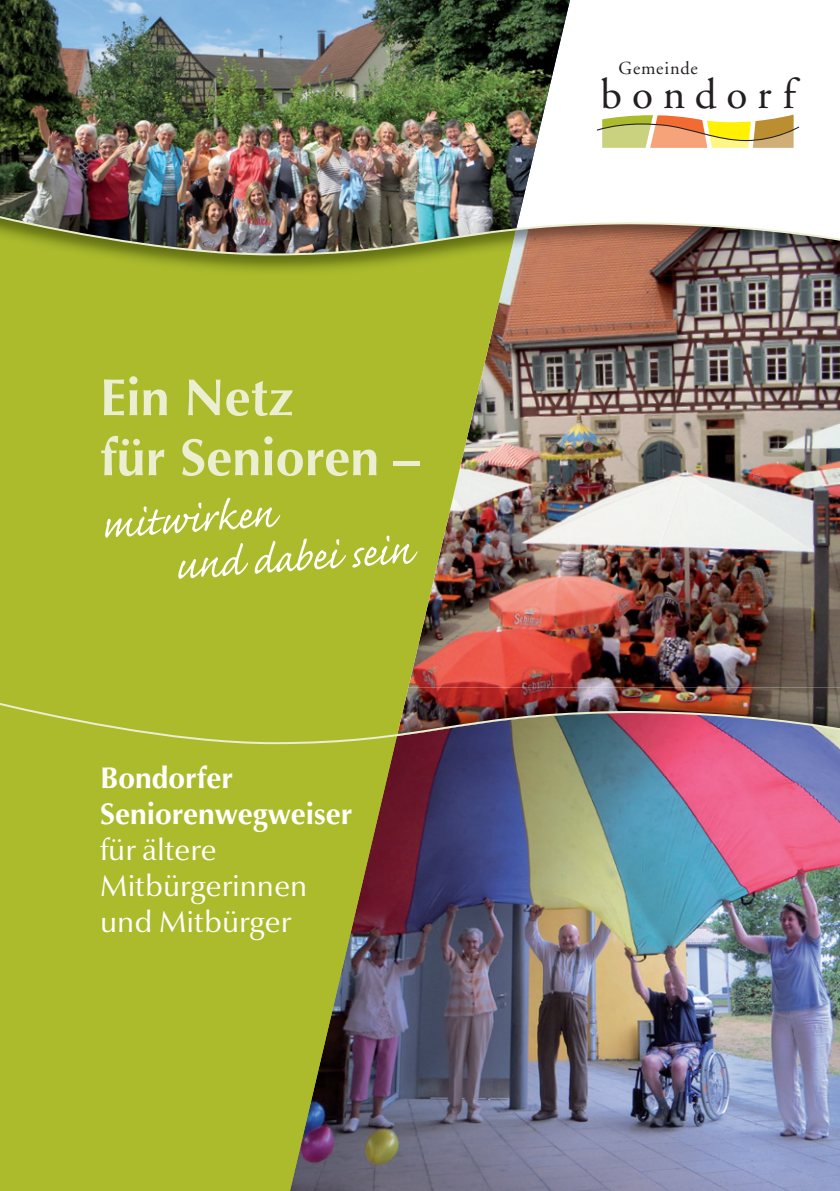
<style>
.page{position:relative;width:840px;height:1191px;background:#fff}
.page>*{position:absolute;margin:0;border:0;box-sizing:border-box;transform-origin:0 0}
.t1{font:52px/46px "Caflisch Script";color:#fff}
.t2{font:700 52px/60px "Optima";color:#ebeed1}
.t3{font:43.2px "Adobe Garamond";letter-spacing:.22em;color:#231f20}
.t4{font:30px/36px "Optima Nova LT Pro";color:#fff}
.t5{font:700 30px/36px "Optima";color:#fff}
.t6{font:18.4px "Adobe Garamond";letter-spacing:.045em;color:#231f20}
</style>
<div class="page">
<img style="left:573px;top:275px;width:266px;height:412px">
<img style="left:573px;top:687px;width:266px;height:9px">
<svg style="left:0;top:275px;width:573px;height:421px;background:#a9ab37"></svg>
<img style="left:569px;top:256px;width:270px;height:19px">
<img style="left:0;top:256px;width:569px;height:19px">
<img style="left:0;top:0;width:839px;height:256px">
<svg style="left:596px;top:115px;width:202px;height:33px"></svg>
<img style="left:0;top:696px;width:839px;height:495px">
<h1 class="t2" style="left:100px;top:368px;width:321px">Ein Netz<br>für Senioren –</h1>
<h1 class="t1" style="left:170px;top:500px;width:238px;text-indent:-70px;rotate:-4deg">mitwirken<br>und dabei sein</h1>
<p class="t5" style="left:100px;top:760px;width:253px">Bondorfer<br>Seniorenwegweiser</p>
<p class="t4" style="left:100px;top:832px;width:209px">für ältere<br>Mitbürgerinnen und Mitbürger</p>
<p class="t6" style="left:618px;top:58px;width:81px">Gemeinde</p>
<h2 class="t3" style="left:600px;top:71px;width:196px">bondorf</h2>
</div>
